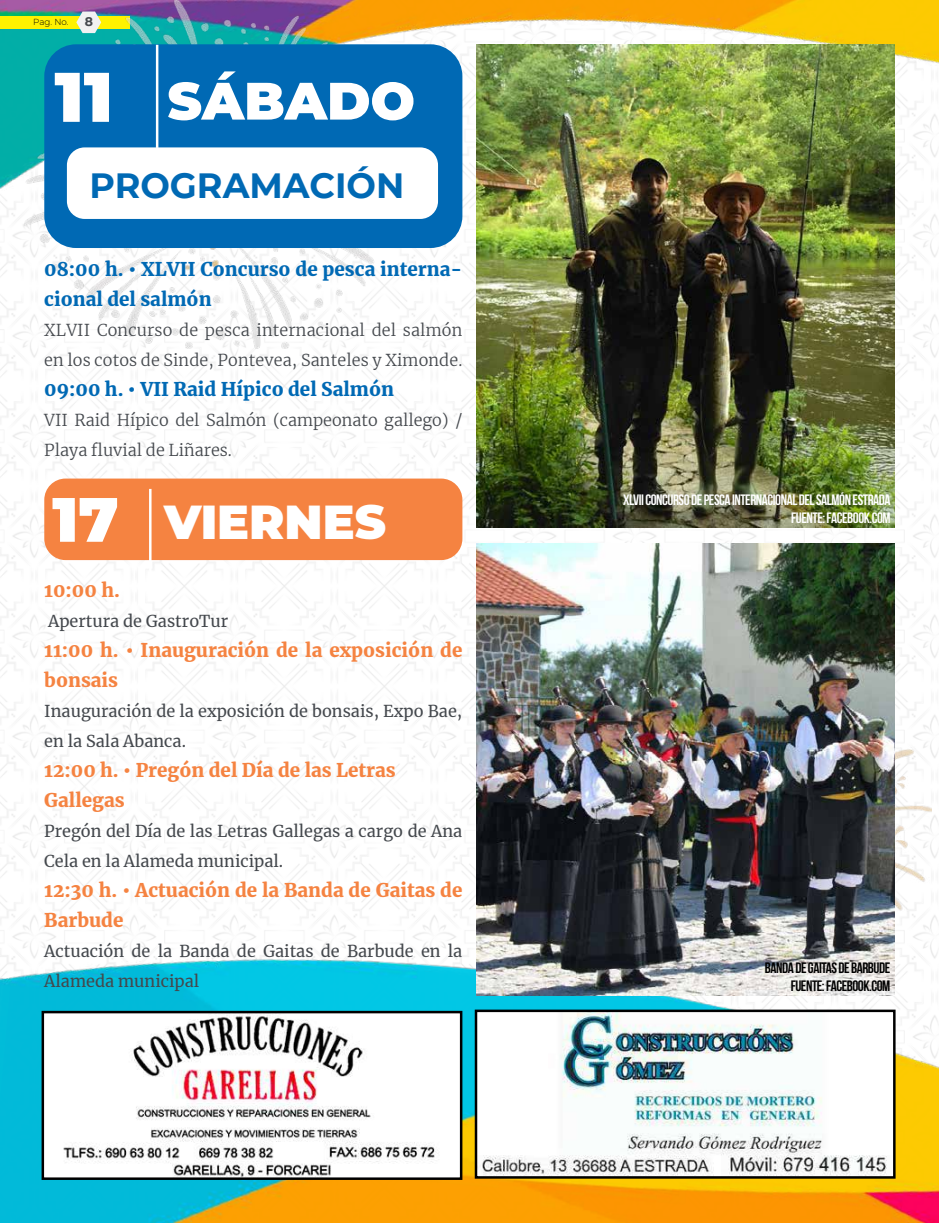
<style>
.page{position:relative;width:939px;height:1223px;background:#fff}
.page>*{position:absolute;margin:0;border:0;box-sizing:border-box;transform-origin:0 0}
.t1{font:900 70px "Montserrat";color:#fff}
.t2{font:900 52.5px "Montserrat";color:#fff}
.t3{font:900 47.5px "Montserrat";color:#fff}
.t4{font:700 35px "Montserrat";color:#0069b4}
.t5{font:900 18.75px/30px "Merriweather";color:#f58341}
.t6{font:900 18.75px/30px "Merriweather";color:#0069b4}
.t7{font:16.25px/30px "Merriweather";color:#44484d}
.t8{font:300 16.25px/30px "Merriweather";letter-spacing:.01em;color:#44484d}
.t9{font:700 15px/17.5px "Bebas Neue";letter-spacing:-.03em;color:#fff;text-align:right}
.t10{font:700 15px/17.5px "Bebas Neue";letter-spacing:-.03em;color:#000;text-align:right}
.t11{font:700 12.5px "Montserrat";color:#44484d}
.t12{font:300 8.75px "Montserrat";color:#000}
.s1{font-size:62.5px}
</style>
<div class="page">
<img style="left:0;top:221px;width:938px;height:490px">
<img style="left:0;top:0;width:939px;height:221px">
<div style="left:0;top:16px;width:130px;height:12px;background:#fff200"></div>
<img style="left:0;top:711px;width:939px;height:511px">
<img style="left:25px;top:0;width:361px;height:348px">
<img style="left:895px;top:667px;width:37px;height:328px">
<img style="left:45px;top:1013px;width:414px;height:163px">
<div style="left:42px;top:1010px;width:420px;height:169px;border:2px solid #000"></div>
<img style="left:477px;top:543px;width:418px;height:452px">
<img style="left:477px;top:44px;width:418px;height:484px">
<div style="left:44px;top:44px;width:418px;height:204px;background:#0069b4;border-radius:32px"></div>
<div style="left:67px;top:147px;width:371px;height:72px;background:#fff;border-radius:18px"></div>
<hr style="left:156px;top:45px;width:2px;height:103px;background:#fff">
<div style="left:44px;top:478px;width:418px;height:82px;background:#f58341;border-radius:21px"></div>
<hr style="left:149px;top:489px;width:3px;height:103px;background:#fff">
<img style="left:478px;top:1012px;width:415px;height:163px">
<div style="left:475px;top:1009px;width:421px;height:169px;border:2px solid #000"></div>
<p class="t12" style="left:33px;top:16px;width:37px">Pag. No.</p>
<p class="t11" style="left:85px;top:12px;width:10px">8</p>
<h1 class="t1" style="left:54px;top:44px;width:60px">11</h1>
<h2 class="t2" style="left:167px;top:61px;width:249px">SÁBADO</h2>
<h3 class="t4" style="left:89px;top:161px;width:316px">PROGRAMACIÓN</h3>
<p class="t6" style="left:44px;top:253px;width:420px">08:00 h. • XLVII Concurso de pesca interna&shy;cional del salmón</p>
<p class="t8" style="left:44px;top:314px;width:420px">XLVII Concurso de pesca internacional del salmón en los cotos de Sinde, Pontevea, Santeles y Ximonde.</p>
<p class="t6" style="left:44px;top:373px;width:351px">09:00 h. • VII Raid Hípico del Salmón</p>
<p class="t8" style="left:44px;top:404px;width:420px">VII Raid Hípico del Salmón (campeonato gallego) /<br>Playa fluvial de Liñares.</p>
<h3 class="t3" style="left:52px;top:486px;width:335px"><span class="s1">17</span> VIERNES</h3>
<p class="t5" style="left:44px;top:574px;width:77px">10:00 h.</p>
<p class="t7" style="left:48px;top:605px;width:182px">Apertura de GastroTur</p>
<p class="t5" style="left:44px;top:634px;width:420px">11:00 h. • Inauguración de la exposición de bonsais</p>
<p class="t7" style="left:44px;top:695px;width:420px">Inauguración de la exposición de bonsais, Expo Bae, en la Sala Abanca.</p>
<p class="t5" style="left:44px;top:754px;width:353px">12:00 h. • Pregón del Día de las Letras<br>Gallegas</p>
<p class="t7" style="left:44px;top:815px;width:420px">Pregón del Día de las Letras Gallegas a cargo de Ana<br>Cela en la Alameda municipal.</p>
<p class="t5" style="left:44px;top:874px;width:420px">12:30 h. • Actuación de la Banda de Gaitas de<br>Barbude</p>
<p class="t7" style="left:44px;top:935px;width:420px">Actuación de la Banda de Gaitas de Barbude en la<br>Alameda municipal</p>
<p class="t9" style="left:623px;top:491px;width:269px">XLVII CONCURSO DE PESCA INTERNACIONAL DEL SALMÓN ESTRADA<br>FUENTE: FACEBOOK.COM</p>
<p class="t10" style="left:765px;top:959px;width:127px">BANDA DE GAITAS DE BARBUDE<br>FUENTE: FACEBOOK.COM</p>
</div>
